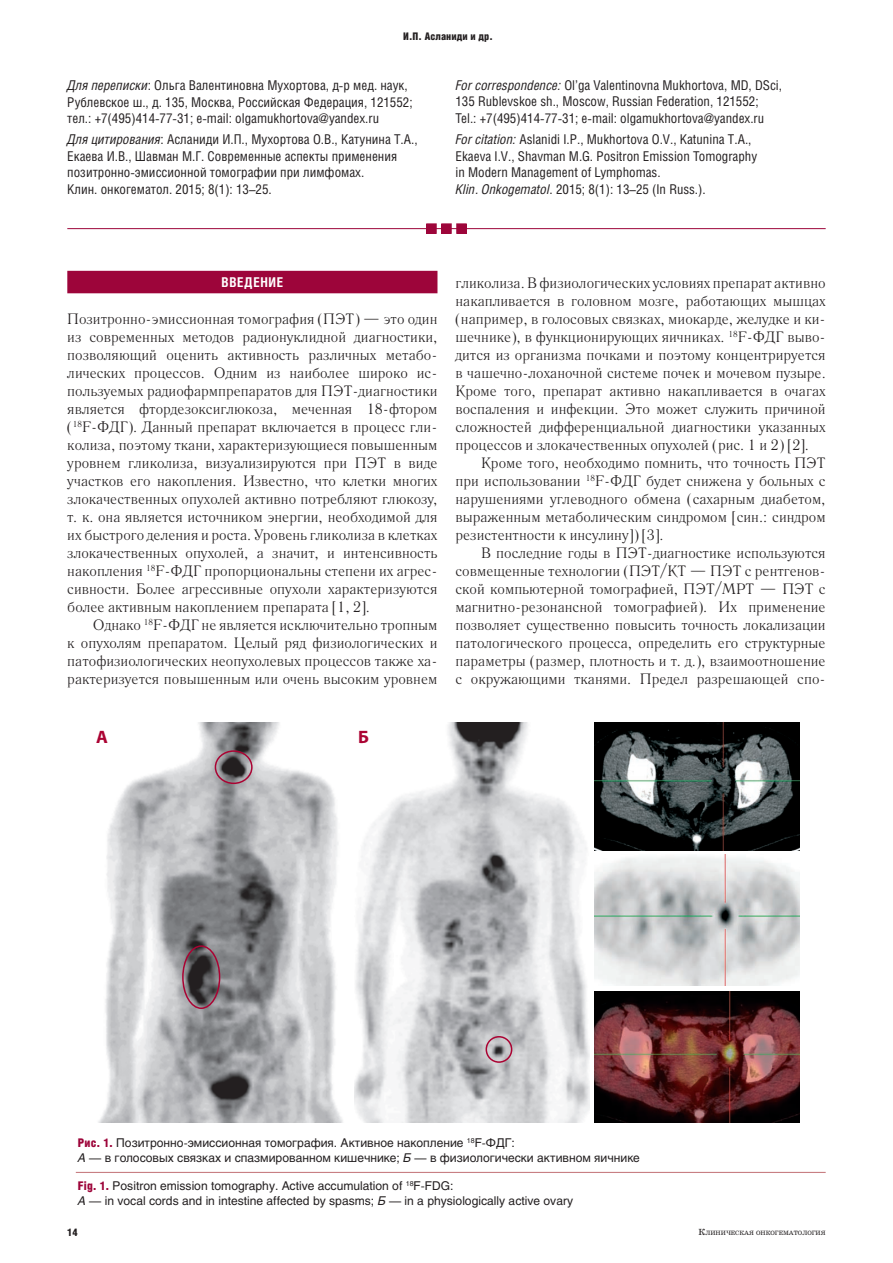
<style>
.page{position:relative;width:893px;height:1263px;background:#fff}
.page>*{position:absolute;margin:0;border:0;box-sizing:border-box;transform-origin:0 0}
.t1{font:700 18px "Myriad Pro";color:#ab0333}
.t2{font:15px/18px "Literaturnaya C";color:#231f20;text-align:justify}
.t3{font:13.5px/16.5px "Helios Cond";color:#231f20}
.t4{font:700 13.5px "Helios Cond";letter-spacing:.05em;color:#fff}
.t5{font:12px/15px "Helios";color:#231f20}
.t6{font:900 10.5px "Helios Cond";letter-spacing:.005em;color:#231f20}
.t7{font:6.3px "School";color:#231f20}
.s1{font-style:italic}
.s2{font-family:"Helios Cond";font-weight:900;color:#9d053a}
.s3{font-size:9px}
</style>
<div class="page">
<div style="left:67px;top:271px;width:370px;height:22px;background:#9d053a"></div>
<hr style="left:67px;top:228px;width:759px;height:1px;background:#9d053a">
<div style="left:427px;top:224px;width:9px;height:9px;background:#9d053a"></div>
<div style="left:426px;top:223px;width:11px;height:11px;border:2px solid #9d053a"></div>
<div style="left:442px;top:224px;width:9px;height:9px;background:#9d053a"></div>
<div style="left:441px;top:223px;width:11px;height:11px;border:2px solid #9d053a"></div>
<div style="left:457px;top:224px;width:9px;height:9px;background:#9d053a"></div>
<div style="left:456px;top:223px;width:11px;height:11px;border:2px solid #9d053a"></div>
<hr style="left:76px;top:1172px;width:750px;height:1px;background:#c87f83">
<img style="left:595px;top:992px;width:204px;height:130px">
<img style="left:595px;top:855px;width:204px;height:131px">
<img style="left:595px;top:722px;width:205px;height:129px">
<img style="left:355px;top:722px;width:235px;height:400px">
<img style="left:98px;top:722px;width:245px;height:400px">
<div style="left:182px;top:945px;width:38px;height:64px;border:2px solid #ab0333;border-radius:50%"></div>
<div style="left:486px;top:1036px;width:26px;height:27px;border:2px solid #ab0333;border-radius:50%"></div>
<div style="left:215px;top:750px;width:38px;height:34px;border:2px solid #ab0333;border-radius:50%"></div>
<p class="t6" style="left:403px;top:32px;width:91px">И.П. Асланиди и др.</p>
<p class="t3" style="left:67px;top:78px;width:347px"><span class="s1">Для переписки</span>: Ольга Валентиновна Мухортова, д-р мед. наук,<br>Рублевское ш., д. 135, Москва, Российская Федерация, 121552; тел.: +7(495)414-77-31; e-mail: olgamukhortova@yandex.ru</p>
<p class="t3" style="left:67px;top:132px;width:352px"><span class="s1">Для цитирования</span>: Асланиди И.П., Мухортова О.В., Катунина Т.А., Екаева И.В., Шавман М.Г. Современные аспекты применения позитронно-эмиссионной томографии при лимфомах.<br>Клин. онкогематол. 2015; 8(1): 13–25.</p>
<p class="t3" style="left:455px;top:78px;width:328px"><span class="s1">For correspondence:</span> Ol’ga Valentinovna Mukhortova, MD, DSci,<br>135 Rublevskoe sh., Moscow, Russian Federation, 121552;<br>Tel.: +7(495)414-77-31; e-mail: olgamukhortova@yandex.ru</p>
<p class="t3" style="left:455px;top:132px;width:303px"><span class="s1">For citation:</span> Aslanidi I.P., Mukhortova O.V., Katunina T.A., Ekaeva I.V., Shavman M.G. Positron Emission Tomography in Modern Management of Lymphomas.<br><span class="s1">Klin. Onkogematol</span>. 2015; 8(1): 13–25 (In Russ.).</p>
<p class="t4" style="left:222px;top:278px;width:63px">ВВЕДЕНИЕ</p>
<p class="t2" style="left:67px;top:311px;width:372px">Позитронно-эмиссионная томография (ПЭТ) — это один из современных методов радионуклидной диагностики, позволяющий оценить активность различных метабо&shy;лических процессов. Одним из наиболее широко ис&shy;пользуемых радиофармпрепаратов для ПЭТ-диагностики является фтордезоксиглюкоза, меченная 18-фтором (<sup>18</sup>F-ФДГ). Данный препарат включается в процесс гли&shy;колиза, поэтому ткани, характеризующиеся повышенным уровнем гликолиза, визуализируются при ПЭТ в виде участков его накопления. Известно, что клетки многих злокачественных опухолей активно потребляют глюкозу, т. к. она является источником энергии, необходимой для их быстрого деления и роста. Уровень гликолиза в клетках злокачественных опухолей, а значит, и интенсивность накопления <sup>18</sup>F-ФДГ пропорциональны степени их агрес&shy;сивности. Более агрессивные опухоли характеризуются более активным накоплением препарата [1, 2].</p>
<p class="t2" style="left:67px;top:617px;width:372px;text-indent:26px">Однако <sup>18</sup>F-ФДГ не является исключительно тропным к опухолям препаратом. Целый ряд физиологических и патофизиологических неопухолевых процессов также ха&shy;рактеризуется повышенным или очень высоким уровнем</p>
<p class="t2" style="left:455px;top:275px;width:372px">гликолиза. В физиологических условиях препарат активно накапливается в головном мозге, работающих мышцах (например, в голосовых связках, миокарде, желудке и ки&shy;шечнике), в функционирующих яичниках. <sup>18</sup>F-ФДГ выво&shy;дится из организма почками и поэтому концентрируется в чашечно-лоханочной системе почек и мочевом пузыре.<br>Кроме того, препарат активно накапливается в очагах воспаления и инфекции. Это может служить причиной сложностей дифференциальной диагностики указанных процессов и злокачественных опухолей (рис. 1 и 2) [2].</p>
<p class="t2" style="left:455px;top:455px;width:372px;text-indent:26px">Кроме того, необходимо помнить, что точность ПЭТ при использовании <sup>18</sup>F-ФДГ будет снижена у больных с нарушениями углеводного обмена (сахарным диабетом, выраженным метаболическим синдромом [син.: синдром резистентности к инсулину]) [3].</p>
<p class="t2" style="left:455px;top:545px;width:372px;text-indent:26px">В последние годы в ПЭТ-диагностике используются совмещенные технологии (ПЭТ/КТ — ПЭТ с рентгенов&shy;ской компьютерной томографией, ПЭТ/МРТ — ПЭТ с магнитно-резонансной томографией). Их применение позволяет существенно повысить точность локализации патологического процесса, определить его структурные параметры (размер, плотность и т. д.), взаимоотношение с окружающими тканями. Предел разрешающей спо-</p>
<p class="t1" style="left:96px;top:727px;width:13px">А</p>
<p class="t1" style="left:358px;top:727px;width:12px">Б</p>
<p class="t5" style="left:78px;top:1136px;width:564px"><span class="s2">Рис. 1.</span> Позитронно-эмиссионная томография. Активное накопление <sup>18</sup>F-ФДГ:<br><span class="s1">А</span> — в голосовых связках и спазмированном кишечнике; <span class="s1">Б</span> — в физиологически активном яичнике</p>
<p class="t5" style="left:78px;top:1179px;width:497px"><span class="s2">Fig. 1.</span> Positron emission tomography. Active accumulation of <sup>18</sup>F-FDG:<br><span class="s1">A</span> — in vocal cords and in intestine affected by spasms; <span class="s1">Б</span> — in a physiologically active ovary</p>
<p class="t6" style="left:67px;top:1228px;width:12px">14</p>
<p class="t7" style="left:699px;top:1230px;width:129px"><span class="s3">К</span>ЛИНИЧЕСКАЯ ОНКОГЕМАТОЛОГИЯ</p>
</div>
